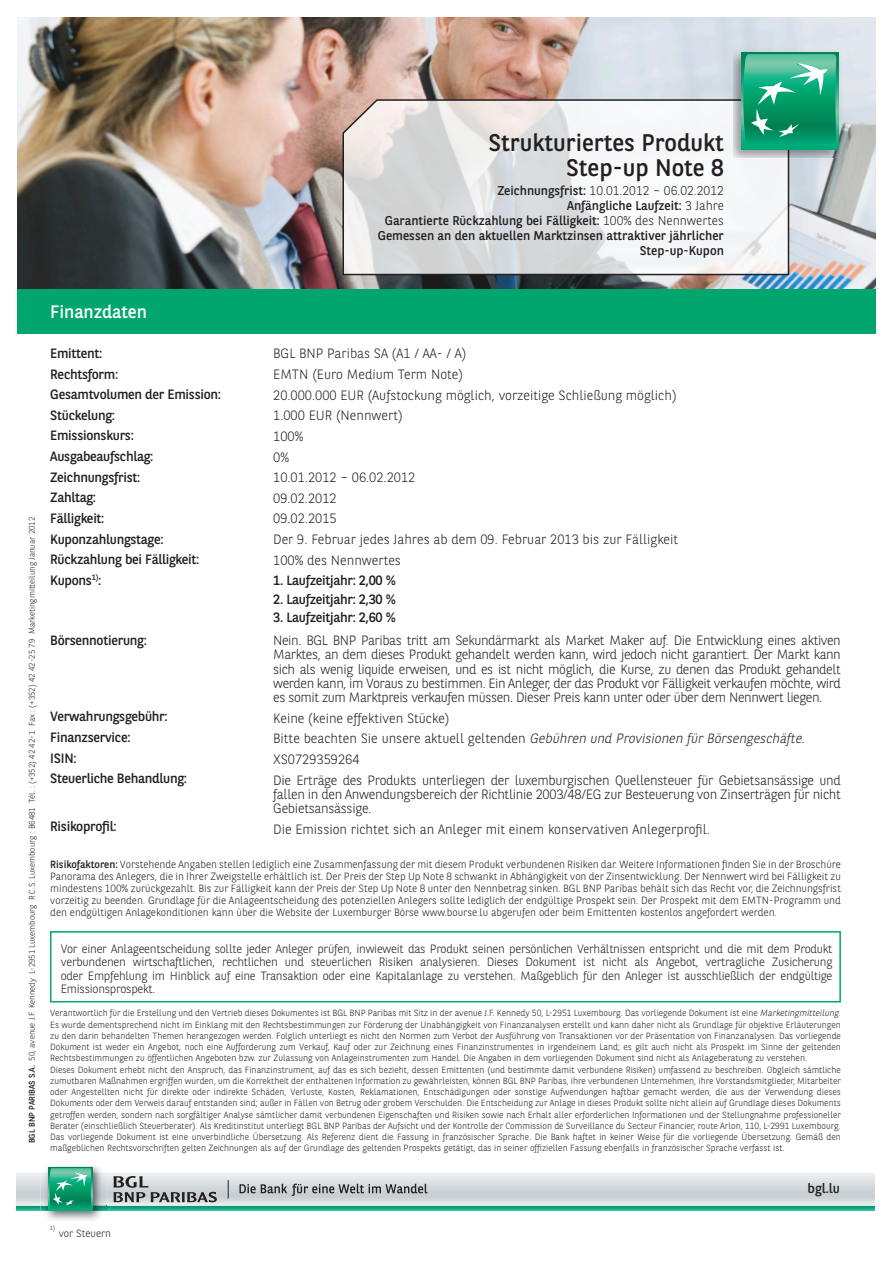
<style>
.page{position:relative;width:893px;height:1263px;background:#fff}
.page>*{position:absolute;margin:0;border:0;box-sizing:border-box;transform-origin:0 0}
.t1{font:24px "BNPP Sans";color:#231f20}
.t2{font:18px "BNPP Sans";color:#fff}
.t3{font:300 13.5px/14.2px "BNPP Sans";color:#231f20;text-align:justify}
.t4{font:13.5px "BNPP Sans";letter-spacing:-.02em;color:#231f20}
.t5{font:italic 300 13.5px "BNPP Sans";color:#231f20}
.t6{font:12.75px "BNPP Sans";color:#231f20}
.t7{font:300 12.75px "BNPP Sans";color:#231f20}
.t8{font:300 12px/13.5px "BNPP Sans";letter-spacing:-.02em;color:#231f20;text-align:justify}
.t9{font:300 10.5px/12px "BNPP Sans";color:#231f20;text-align:justify}
.t10{font:300 9px/11.2px "BNPP Sans";color:#231f20;text-align:justify}
.t11{font:300 8.25px "BNPP Sans";color:#231f20}
.t12{font:300 6.15px "BNPP Sans";color:#231f20}
.s1{font-weight:400}
.s2{font-weight:300}
.s3{font-style:normal}
.s4{font-style:italic}
</style>
<div class="page">
<img style="left:17px;top:17px;width:859px;height:272px">
<div style="left:17px;top:289px;width:859px;height:45px;background:#00a66e"></div>
<svg style="left:341px;top:99px;width:449px;height:177px"></svg>
<img style="left:733px;top:45px;width:113px;height:112px">
<svg style="left:742px;top:52px;width:96px;height:97px"></svg>
<svg style="left:743px;top:54px;width:93px;height:92px;background:#2cab81"></svg>
<img style="left:46px;top:1166px;width:55px;height:54px">
<div style="left:49px;top:1167px;width:43px;height:44px;background:#008154"></div>
<svg style="left:16px;top:1168px;width:859px;height:43px;background:#b7d2ce"></svg>
<div style="left:50px;top:931px;width:791px;height:71px;border:2px solid #00a66e"></div>
<p class="t1" style="left:488px;top:126px;width:237px">Strukturiertes Produkt</p>
<p class="t1" style="left:566px;top:151px;width:159px">Step-up Note 8</p>
<p class="t7" style="left:497px;top:182px;width:228px"><span class="s1">Zeichnungsfrist:</span> 10.01.2012 – 06.02.2012</p>
<p class="t6" style="left:567px;top:197px;width:158px">Anfängliche Laufzeit: <span class="s2">3 Jahre</span></p>
<p class="t6" style="left:385px;top:212px;width:341px">Garantierte Rückzahlung bei Fälligkeit: <span class="s2">100% des Nennwertes</span></p>
<p class="t6" style="left:378px;top:227px;width:348px">Gemessen an den aktuellen Marktzinsen attraktiver jährlicher</p>
<p class="t6" style="left:640px;top:242px;width:86px">Step-up-Kupon</p>
<p class="t11" style="left:26px;top:1143px;width:628px;rotate:-90deg"><span class="s1">BGL BNP PARIBAS S.A.</span> 50, avenue J.F. Kennedy L-2951 Luxembourg R.C.S. Luxembourg : B6481 Tél. : (+352) 42 42-1 Fax : (+352) 42 42-25 79 Marketingmitteilung Januar 2012</p>
<p class="t2" style="left:50px;top:300px;width:98px">Finanzdaten</p>
<p class="t4" style="left:50px;top:344px;width:54px">Emittent:</p>
<p class="t4" style="left:50px;top:365px;width:69px">Rechtsform:</p>
<p class="t4" style="left:50px;top:385px;width:172px">Gesamtvolumen der Emission:</p>
<p class="t4" style="left:50px;top:406px;width:66px">Stückelung:</p>
<p class="t4" style="left:50px;top:426px;width:85px">Emissionskurs:</p>
<p class="t4" style="left:50px;top:447px;width:105px">Ausgabeaufschlag:</p>
<p class="t4" style="left:50px;top:468px;width:92px">Zeichnungsfrist:</p>
<p class="t4" style="left:50px;top:488px;width:47px">Zahltag:</p>
<p class="t4" style="left:50px;top:509px;width:56px">Fälligkeit:</p>
<p class="t4" style="left:50px;top:530px;width:115px">Kuponzahlungstage:</p>
<p class="t4" style="left:50px;top:550px;width:151px">Rückzahlung bei Fälligkeit:</p>
<p class="t4" style="left:50px;top:571px;width:53px">Kupons<sup>1)</sup>:</p>
<p class="t4" style="left:50px;top:631px;width:98px">Börsennotierung:</p>
<p class="t4" style="left:50px;top:707px;width:119px">Verwahrungsgebühr:</p>
<p class="t4" style="left:50px;top:728px;width:82px">Finanzservice:</p>
<p class="t4" style="left:50px;top:749px;width:28px">ISIN:</p>
<p class="t4" style="left:50px;top:769px;width:138px">Steuerliche Behandlung:</p>
<p class="t4" style="left:50px;top:817px;width:68px">Risikoprofil:</p>
<p class="t3" style="left:273px;top:346px;width:195px">BGL BNP Paribas SA (A1 / AA- / A)</p>
<p class="t3" style="left:273px;top:367px;width:191px">EMTN (Euro Medium Term Note)</p>
<p class="t3" style="left:273px;top:387px;width:405px">20.000.000 EUR (Aufstockung möglich, vorzeitige Schließung möglich)</p>
<p class="t3" style="left:273px;top:408px;width:131px">1.000 EUR (Nennwert)</p>
<p class="t3" style="left:273px;top:428px;width:32px">100%</p>
<p class="t3" style="left:273px;top:449px;width:17px">0%</p>
<p class="t3" style="left:273px;top:470px;width:144px">10.01.2012 – 06.02.2012</p>
<p class="t3" style="left:273px;top:490px;width:65px">09.02.2012</p>
<p class="t3" style="left:273px;top:511px;width:65px">09.02.2015</p>
<p class="t3" style="left:273px;top:532px;width:406px">Der 9. Februar jedes Jahres ab dem 09. Februar 2013 bis zur Fälligkeit</p>
<p class="t3" style="left:273px;top:552px;width:129px">100% des Nennwertes</p>
<p class="t4" style="left:273px;top:571px;width:124px">1. Laufzeitjahr: 2,00 %</p>
<p class="t4" style="left:273px;top:590px;width:124px">2. Laufzeitjahr: 2,30 %</p>
<p class="t4" style="left:273px;top:608px;width:124px">3. Laufzeitjahr: 2,60 %</p>
<p class="t3" style="left:273px;top:633px;width:569px">Nein. BGL BNP Paribas tritt am Sekundärmarkt als Market Maker auf. Die Entwicklung eines aktiven Marktes, an dem dieses Produkt gehandelt werden kann, wird jedoch nicht garantiert. Der Markt kann sich als wenig liquide erweisen, und es ist nicht möglich, die Kurse, zu denen das Produkt gehandelt werden kann, im Voraus zu bestimmen. Ein Anleger, der das Produkt vor Fälligkeit verkaufen möchte, wird es somit zum Marktpreis verkaufen müssen. Dieser Preis kann unter oder über dem Nennwert liegen.</p>
<p class="t3" style="left:273px;top:710px;width:178px">Keine (keine effektiven Stücke)</p>
<p class="t5" style="left:273px;top:729px;width:533px"><span class="s3">Bitte beachten Sie unsere aktuell geltenden</span> Gebühren und Provisionen fürBörsengeschäfte<span class="s3">.</span></p>
<p class="t3" style="left:273px;top:751px;width:88px">XS0729359264</p>
<p class="t3" style="left:273px;top:772px;width:569px">Die Erträge des Produkts unterliegen der luxemburgischen Quellensteuer für Gebietsansässige und fallen in den Anwendungsbereich der Richtlinie 2003/48/EG zur Besteuerung von Zinserträgen für nicht Gebietsansässige.</p>
<p class="t3" style="left:273px;top:821px;width:438px">Die Emission richtet sich an Anleger mit einem konservativen Anlegerprofil.</p>
<p class="t9" style="left:50px;top:858px;width:792px"><span class="s1">Risikofaktoren:</span> Vorstehende Angaben stellen lediglich eine Zusammenfassung der mit diesem Produkt verbundenen Risiken dar. Weitere Informationen finden Sie in der Broschüre Panorama des Anlegers, die in Ihrer Zweigstelle erhältlich ist. Der Preis der Step Up Note 8 schwankt in Abhängigkeit von der Zinsentwicklung. Der Nennwert wird bei Fälligkeit zu mindestens 100% zurückgezahlt. Bis zur Fälligkeit kann der Preis der Step Up Note 8 unter den Nennbetrag sinken. BGL BNP Paribas behält sich das Recht vor, die Zeichnungsfrist vorzeitig zu beenden. Grundlage für die Anlageentscheidung des potenziellen Anlegers sollte lediglich der endgültige Prospekt sein. Der Prospekt mit dem EMTN-Programm und den endgültigen Anlagekonditionen kann über die Website der Luxemburger Börse www.bourse.lu abgerufen oder beim Emittenten kostenlos angefordert werden.</p>
<p class="t8" style="left:61px;top:941px;width:773px">Vor einer Anlageentscheidung sollte jeder Anleger prüfen, inwieweit das Produkt seinen persönlichen Verhältnissen entspricht und die mit dem Produkt verbundenen wirtschaftlichen, rechtlichen und steuerlichen Risiken analysieren. Dieses Dokument ist nicht als Angebot, vertragliche Zusicherung oder Empfehlung im Hinblick auf eine Transaktion oder eine Kapitalanlage zu verstehen. Maßgeblich für den Anleger ist ausschließlich der endgültige Emissionsprospekt.</p>
<p class="t10" style="left:50px;top:1007px;width:792px">Verantwortlich für die Erstellung und den Vertrieb dieses Dokumentes ist BGL BNP Paribas mit Sitz in der avenue J.F. Kennedy 50, L-2951 Luxembourg. Das vorliegende Dokument ist eine <span class="s4">Marketingmitteilung</span>.<br>Es wurde dementsprechend nicht im Einklang mit den Rechtsbestimmungen zur Förderung der Unabhängigkeit von Finanzanalysen erstellt und kann daher nicht als Grundlage für objektive Erläuterungen zu den darin behandelten Themen herangezogen werden. Folglich unterliegt es nicht den Normen zum Verbot der Ausführung von Transaktionen vor der Präsentation von Finanzanalysen. Das vorliegende Dokument ist weder ein Angebot, noch eine Aufforderung zum Verkauf, Kauf oder zur Zeichnung eines Finanzinstrumentes in irgendeinem Land; es gilt auch nicht als Prospekt im Sinne der geltenden Rechtsbestimmungen zu öffentlichen Angeboten bzw. zur Zulassung von Anlageinstrumenten zum Handel. Die Angaben in dem vorliegenden Dokument sind nicht als Anlageberatung zu verstehen.</p>
<p class="t10" style="left:50px;top:1063px;width:792px">Dieses Dokument erhebt nicht den Anspruch, das Finanzinstrument, auf das es sich bezieht, dessen Emittenten (und bestimmte damit verbundene Risiken) umfassend zu beschreiben. Obgleich sämtliche zumutbaren Maßnahmen ergriffen wurden, um die Korrektheit der enthaltenen Information zu gewährleisten, können BGL BNP Paribas, ihre verbundenen Unternehmen, ihre Vorstandsmitglieder, Mitarbeiter oder Angestellten nicht für direkte oder indirekte Schäden, Verluste, Kosten, Reklamationen, Entschädigungen oder sonstige Aufwendungen haftbar gemacht werden, die aus der Verwendung dieses Dokuments oder dem Verweis darauf entstanden sind; außer in Fällen von Betrug oder grobem Verschulden. Die Entscheidung zur Anlage in dieses Produkt sollte nicht allein auf Grundlage dieses Dokuments getroffen werden, sondern nach sorgfältiger Analyse sämtlicher damit verbundenen Eigenschaften und Risiken sowie nach Erhalt aller erforderlichen Informationen und der Stellungnahme professioneller Berater (einschließlich Steuerberater). Als Kreditinstitut unterliegt BGL BNP Paribas der Aufsicht und der Kontrolle der Commission de Surveillance du Secteur Financier, route Arlon, 110, L-2991 Luxembourg.</p>
<p class="t10" style="left:50px;top:1131px;width:792px">Das vorliegende Dokument ist eine unverbindliche Übersetzung. Als Referenz dient die Fassung in französischer Sprache. Die Bank haftet in keiner Weise für die vorliegende Übersetzung. Gemäß den maßgeblichen Rechtsvorschriften gelten Zeichnungen als auf der Grundlage des geltenden Prospekts getätigt, das in seiner offiziellen Fassung ebenfalls in französischer Sprache verfasst ist.</p>
<p class="t12" style="left:50px;top:1224px;width:7px">1)</p>
<p class="t9" style="left:59px;top:1227px;width:54px">vor Steuern</p>
<p class="t4" style="left:808px;top:1179px;width:34px">bgl.lu</p>
</div>
